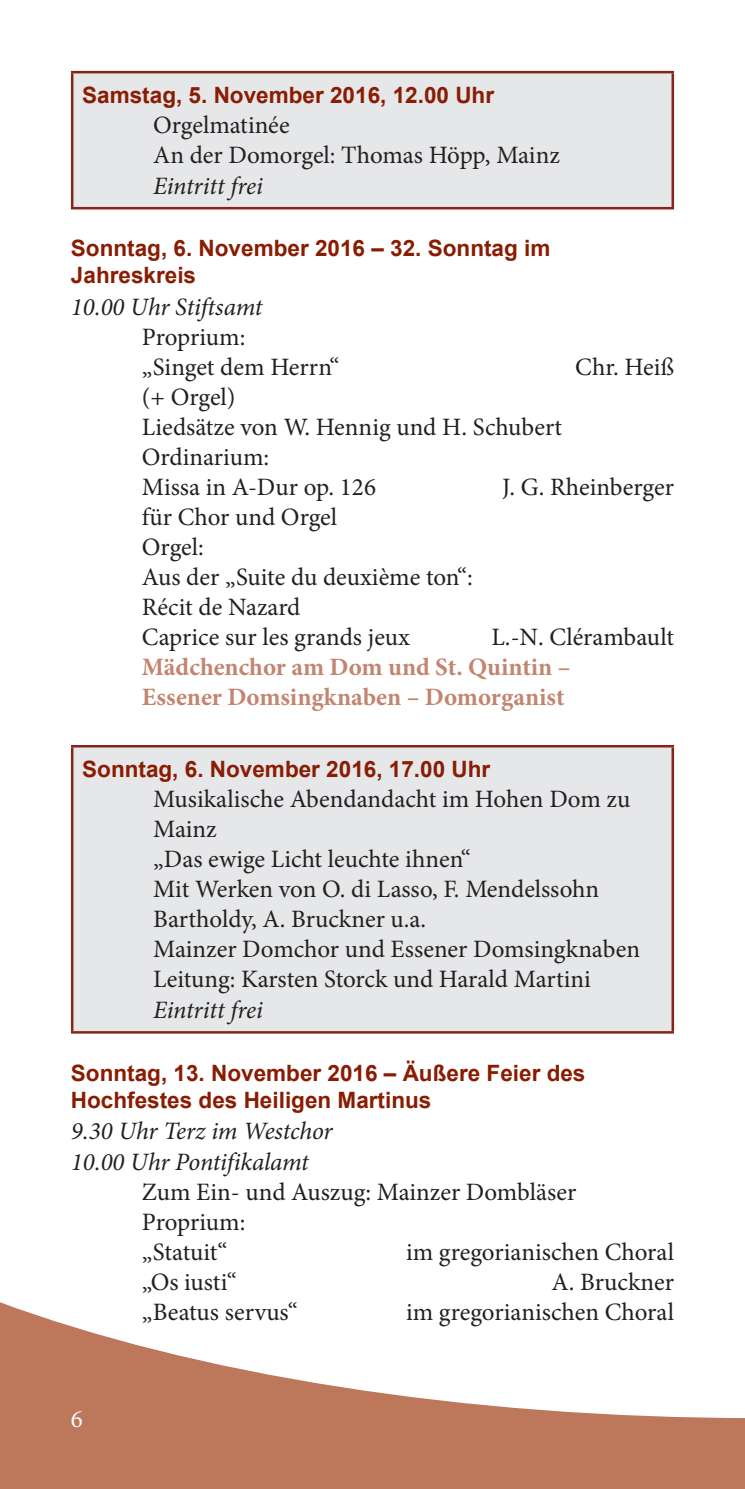
<style>
.page{position:relative;width:745px;height:1489px;background:#fff}
.page>*{position:absolute;margin:0;border:0;box-sizing:border-box;transform-origin:0 0}
.t1{font:25px/30px "Minion Pro";color:#231f20}
.t2{font:italic 25px/31.2px "Minion Pro";letter-spacing:-.01em;color:#231f20}
.t3{font:700 25px/30px "Minion Pro";color:#c28570}
.t4{font:25px "Minion Pro";color:#fff}
.t5{font:700 22.5px/27px "Arial";color:#891c02}
</style>
<div class="page">
<div style="left:0;top:1240px;width:744px;height:248px;background:#bd775b"></div>
<svg style="left:0;top:745px;width:744px;height:672px"></svg>
<div style="left:72px;top:72px;width:600px;height:136px;background:#e6e7e9"></div>
<hr style="left:71px;top:73px;width:2px;height:134px;background:#87231a">
<hr style="left:71px;top:71px;width:602px;height:2px;background:#87231a">
<hr style="left:671px;top:73px;width:2px;height:134px;background:#87231a">
<hr style="left:71px;top:207px;width:602px;height:2px;background:#87231a">
<div style="left:72px;top:746px;width:600px;height:286px;background:#e6e7e9"></div>
<hr style="left:71px;top:747px;width:2px;height:284px;background:#87231a">
<hr style="left:71px;top:745px;width:602px;height:2px;background:#87231a">
<hr style="left:671px;top:747px;width:2px;height:284px;background:#87231a">
<hr style="left:71px;top:1031px;width:602px;height:2px;background:#87231a">
<p class="t5" style="left:82px;top:82px;width:413px">Samstag, 5. November 2016, 12.00 Uhr</p>
<p class="t1" style="left:153px;top:110px;width:408px">Orgelmatinée<br>An der Domorgel: Thomas Höpp, Mainz</p>
<p class="t2" style="left:153px;top:170px;width:111px">Eintritt frei</p>
<p class="t5" style="left:71px;top:236px;width:480px">Sonntag, 6. November 2016 – 32. Sonntag im<br>Jahreskreis</p>
<p class="t2" style="left:71px;top:291px;width:193px">10.00 Uhr Stiftsamt</p>
<p class="t1" style="left:142px;top:322px;width:199px">Proprium:<br>„Singet dem Herrn“</p>
<p class="t1" style="left:575px;top:352px;width:100px">Chr. Heiß</p>
<p class="t1" style="left:142px;top:382px;width:421px">(+ Orgel)<br>Liedsätze von W. Hennig und H. Schubert<br>Ordinarium:<br>Missa in A-Dur op. 126</p>
<p class="t1" style="left:502px;top:472px;width:173px">J. G. Rheinberger</p>
<p class="t1" style="left:142px;top:502px;width:332px">für Chor und Orgel<br>Orgel:<br>Aus der „Suite du deuxième ton“:<br>Récit de Nazard<br>Caprice sur les grands jeux</p>
<p class="t1" style="left:491px;top:622px;width:184px">L.-N. Clérambault</p>
<p class="t3" style="left:142px;top:651px;width:430px">Mädchenchor am Dom und St. Quintin –<br>Essener Domsingknaben – Domorganist</p>
<p class="t5" style="left:82px;top:756px;width:409px">Sonntag, 6. November 2016, 17.00 Uhr</p>
<p class="t1" style="left:153px;top:784px;width:488px">Musikalische Abendandacht im Hohen Dom zu Mainz<br>„Das ewige Licht leuchte ihnen“<br>Mit Werken von O. di Lasso, F. Mendelssohn Bartholdy, A. Bruckner u.a.<br>Mainzer Domchor und Essener Domsingknaben Leitung: Karsten Storck und Harald Martini</p>
<p class="t2" style="left:153px;top:994px;width:111px">Eintritt frei</p>
<p class="t5" style="left:71px;top:1059px;width:515px">Sonntag, 13. November 2016 – Äußere Feier des<br>Hochfestes des Heiligen Martinus</p>
<p class="t2" style="left:71px;top:1115px;width:263px">9.30 Uhr Terz im Westchor<br>10.00 Uhr Pontifikalamt</p>
<p class="t1" style="left:142px;top:1177px;width:435px">Zum Ein- und Auszug: Mainzer Dombläser<br>Proprium:<br>„Statuit“</p>
<p class="t1" style="left:406px;top:1237px;width:269px">im gregorianischen Choral</p>
<p class="t4" style="left:71px;top:1402px;width:13px">6</p>
<p class="t1" style="left:142px;top:1267px;width:96px">„Os iusti“</p>
<p class="t1" style="left:551px;top:1267px;width:124px">A. Bruckner</p>
<p class="t1" style="left:142px;top:1297px;width:157px">„Beatus servus“</p>
<p class="t1" style="left:406px;top:1297px;width:269px">im gregorianischen Choral</p>
</div>
